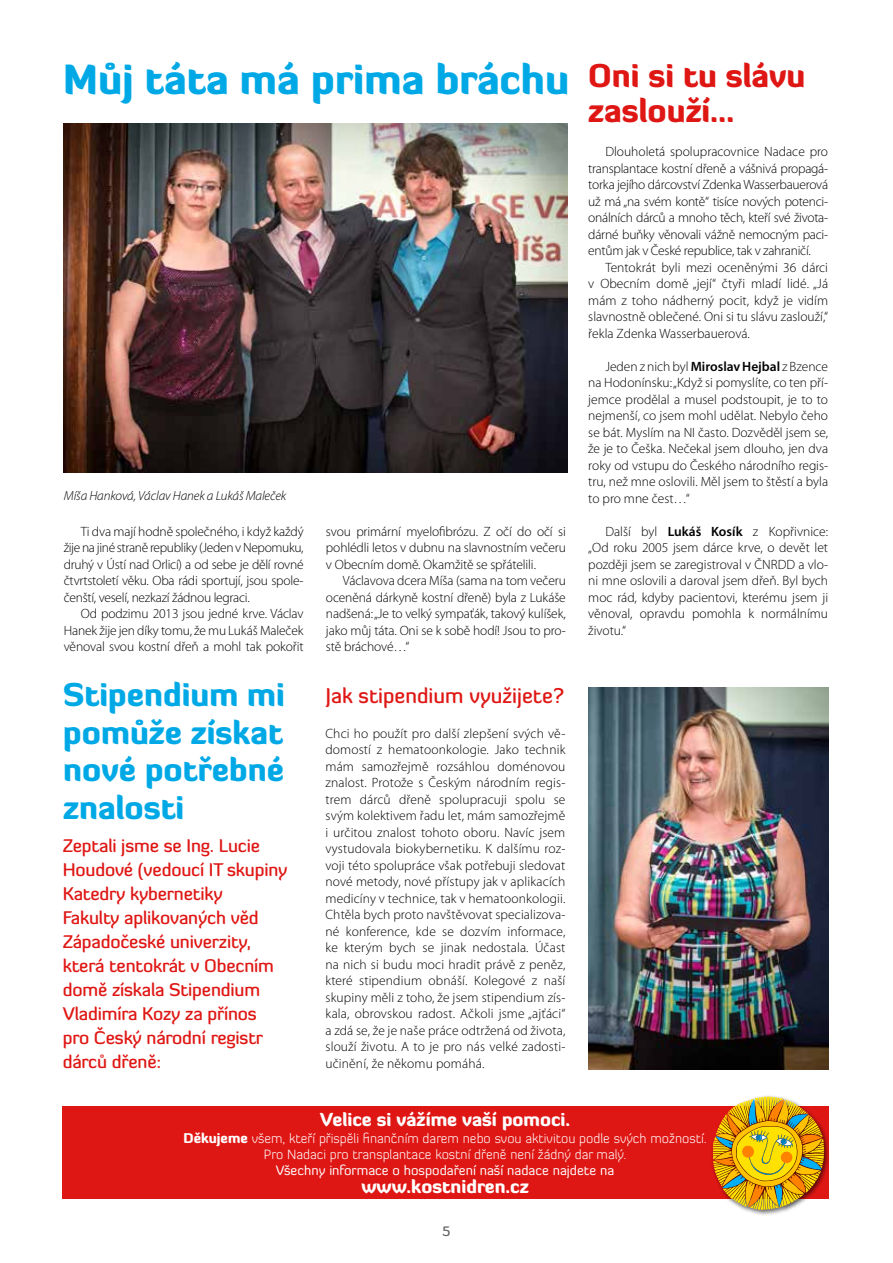
<style>
.page{position:relative;width:893px;height:1263px;background:#fff}
.page>*{position:absolute;margin:0;border:0;box-sizing:border-box;transform-origin:0 0}
.t1{font:900 40.5px "Diavlo";color:#00a9e6}
.t2{font:900 31.5px/37.5px "Diavlo";color:#00a9e6;text-align:justify}
.t3{font:900 31.5px/34.5px "Diavlo";color:#df1714}
.t4{font:500 21px "Diavlo";color:#df1714}
.t5{font:500 18px/24px "Diavlo";letter-spacing:-.01em;color:#df1714}
.t6{font:900 18px "Diavlo";color:#fff}
.t7{font:300 13.5px/16.5px "Myriad Pro";letter-spacing:-.01em;color:#000;text-align:justify}
.t8{font:300 13.5px/16.2px "Diavlo";color:#fff;text-align:center}
.t9{font:13.5px "Diavlo";color:#fff}
.t10{font:500 13.5px "Diavlo";color:#646363}
.t11{font:italic 300 13.2px "Myriad Pro";letter-spacing:-.01em;color:#000}
.s1{font-weight:600}
.s2{font-weight:900}
</style>
<div class="page">
<img style="left:588px;top:688px;width:240px;height:381px">
<div style="left:62px;top:1106px;width:766px;height:93px;background:#df1714"></div>
<div style="left:711px;top:1094px;width:120px;height:122px;background:#000;opacity:.75"></div>
<img style="left:713px;top:1096px;width:111px;height:114px">
<img style="left:64px;top:124px;width:503px;height:348px">
<h1 class="t1" style="left:63px;top:53px;width:508px">Můj táta má prima bráchu</h1>
<p class="t11" style="left:64px;top:488px;width:224px">Míša Hanková, Václav Hanek a Lukáš Maleček</p>
<p class="t7" style="left:64px;top:523px;width:241px;text-indent:17px">Ti dva mají hodně společného, i když každý žije na jiné straně republiky (Jeden v Nepomuku, druhý v Ústí nad Orlicí) a od sebe je dělí rovné čtvrtstoletí věku. Oba rádi sportují, jsou spole&shy;čenští, veselí, nezkazí žádnou legraci.</p>
<p class="t7" style="left:64px;top:605px;width:241px;text-indent:17px">Od podzimu 2013 jsou jedné krve. Václav Hanek žije jen díky tomu, že mu Lukáš Maleček věnoval svou kostní dřeň a mohl tak pokořit</p>
<h2 class="t2" style="left:63px;top:675px;width:223px">Stipendium mi pomůže získat nové potřebné znalosti</h2>
<p class="t5" style="left:63px;top:833px;width:226px">Zeptali jsme se Ing. Lucie<br>Houdové (vedoucí IT skupiny<br>Katedry kybernetiky<br>Fakulty aplikovaných věd<br>Západočeské univerzity, která tentokrát v Obecním domě získala Stipendium<br>Vladimíra Kozy za přínos pro Český národní registr dárců dřeně:</p>
<p class="t7" style="left:326px;top:523px;width:241px">svou primární myelofibrózu. Z očí do očí si pohlédli letos v dubnu na slavnostním večeru v Obecním domě. Okamžitě se spřátelili.</p>
<p class="t7" style="left:326px;top:572px;width:241px;text-indent:17px">Václavova dcera Míša (sama na tom večeru oceněná dárkyně kostní dřeně) byla z Lukáše nadšená: „Je to velký sympaťák, takový kulíšek, jako můj táta. Oni se k sobě hodí! Jsou to pro&shy;stě bráchové…“</p>
<h3 class="t4" style="left:325px;top:683px;width:240px">Jak stipendium využijete?</h3>
<p class="t7" style="left:325px;top:725px;width:241px">Chci ho použít pro další zlepšení svých vě&shy;domostí z hematoonkologie. Jako technik mám samozřejmě rozsáhlou doménovou znalost. Protože s Českým národním regis&shy;trem dárců dřeně spolupracuji spolu se svým kolektivem řadu let, mám samozřejmě i určitou znalost tohoto oboru. Navíc jsem vystudovala biokybernetiku. K dalšímu roz&shy;voji této spolupráce však potřebuji sledovat nové metody, nové přístupy jak v aplikacích medicíny v technice, tak v hematoonkologii.<br>Chtěla bych proto navštěvovat specializova&shy;né konference, kde se dozvím informace, ke kterým bych se jinak nedostala. Účast na nich si budu moci hradit právě z peněz, které stipendium obnáší. Kolegové z naší skupiny měli z toho, že jsem stipendium zís&shy;kala, obrovskou radost. Ačkoli jsme „ajťáci“ a zdá se, že je naše práce odtržená od života, slouží životu. A to je pro nás velké zadosti&shy;učinění, že někomu pomáhá.</p>
<h2 class="t3" style="left:588px;top:58px;width:219px">Oni si tu slávu zaslouží…</h2>
<p class="t7" style="left:588px;top:144px;width:241px;text-indent:17px">Dlouholetá spolupracovnice Nadace pro transplantace kostní dřeně a vášnivá propagá&shy;torka jejího dárcovství Zdenka Wasserbauerová už má „na svém kontě“ tisíce nových potenci&shy;onálních dárců a mnoho těch, kteří své života&shy;dárné buňky věnovali vážně nemocným paci&shy;entům jak v České republice, tak v zahraničí.</p>
<p class="t7" style="left:588px;top:259px;width:241px;text-indent:17px">Tentokrát byli mezi oceněnými 36 dárci v Obecním domě „její“ čtyři mladí lidé. „Já mám z toho nádherný pocit, když je vidím slavnostně oblečené. Oni si tu slávu zaslouží,“ řekla Zdenka Wasserbauerová.</p>
<p class="t7" style="left:588px;top:358px;width:241px;text-indent:17px">Jeden z nich byl <span class="s1">Miroslav Hejbal</span> z Bzence na Hodonínsku: „Když si pomyslíte, co ten pří&shy;jemce prodělal a musel podstoupit, je to to nejmenší, co jsem mohl udělat. Nebylo čeho se bát. Myslím na NI často. Dozvěděl jsem se, že je to Češka. Nečekal jsem dlouho, jen dva roky od vstupu do Českého národního regis&shy;tru, než mne oslovili. Měl jsem to štěstí a byla to pro mne čest…“</p>
<p class="t7" style="left:588px;top:523px;width:241px;text-indent:17px">Další byl <span class="s1">Lukáš Kosík</span> z Kopřivnice: „Od roku 2005 jsem dárce krve, o devět let později jsem se zaregistroval v ČNRDD a vlo&shy;ni mne oslovili a daroval jsem dřeň. Byl bych moc rád, kdyby pacientovi, kterému jsem ji věnoval, opravdu pomohla k normálnímu životu.“</p>
<h3 class="t6" style="left:320px;top:1108px;width:252px">Velice si vážíme vaší pomoci.</h3>
<p class="t8" style="left:183px;top:1129px;width:525px"><span class="s2">Děkujeme</span> všem, kteří přispěli finančním darem nebo svou aktivitou podle svých možností.<br>Pro Nadaci pro transplantace kostní dřeně není žádný dar malý.</p>
<p class="t9" style="left:276px;top:1162px;width:340px">Všechny informace o hospodaření naší nadace najdete na</p>
<h3 class="t6" style="left:361px;top:1175px;width:169px">www.kostnidren.cz</h3>
<p class="t10" style="left:443px;top:1223px;width:9px">5</p>
</div>
